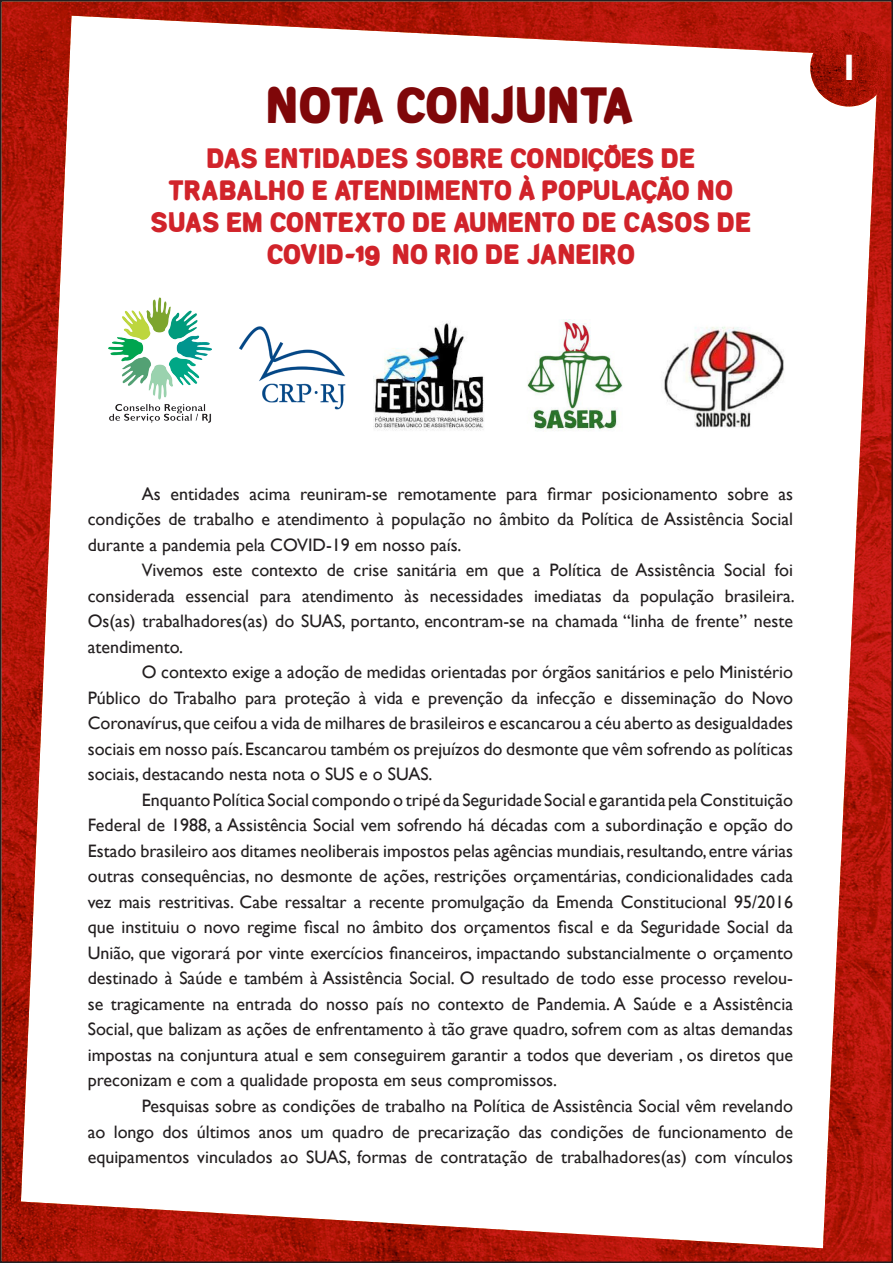
<style>
.page{position:relative;width:893px;height:1263px;background:#fff}
.page>*{position:absolute;margin:0;border:0;box-sizing:border-box;transform-origin:0 0}
.t1{font:900 46.5px "Decon Struct";letter-spacing:.04em;color:#7f0709}
.t2{font:700 36.75px "Gill Sans";color:#fff}
.t3{font:900 25.65px/32.1px "Decon Struct";letter-spacing:.055em;color:#d1232a;text-align:center}
.t4{font:18px/25.5px "Gill Sans";color:#231f20;text-align:justify}
</style>
<div class="page">
<img style="left:3px;top:3px;width:887px;height:1257px">
<img style="left:810px;top:29px;width:77px;height:77px">
<img style="left:108px;top:298px;width:104px;height:125px">
<img style="left:365px;top:318px;width:127px;height:116px">
<img style="left:519px;top:320px;width:112px;height:111px">
<img style="left:650px;top:321px;width:142px;height:116px">
<img style="left:235px;top:318px;width:120px;height:96px">
<p class="t1" style="left:267px;top:78px;width:367px">NOTA CONJUNTA</p>
<p class="t3" style="left:151px;top:143px;width:601px">DAS ENTIDADES SOBRE CONDIÇÕES DE TRABALHO E ATENDIMENTO À POPULAÇÃO NO SUAS EM CONTEXTO DE AUMENTO DE CASOS DE COVID-19 NO RIO DE JANEIRO</p>
<p class="t2" style="left:839px;top:45px;width:22px">1</p>
<p class="t4" style="left:88px;top:481px;width:707px;text-indent:54px">As entidades acima reuniram-se remotamente para firmar posicionamento sobre as condições de trabalho e atendimento à população no âmbito da Política de Assistência Social durante a pandemia pela COVID-19 em nosso país.</p>
<p class="t4" style="left:88px;top:558px;width:709px;text-indent:54px">Vivemos este contexto de crise sanitária em que a Política de Assistência Social foi considerada essencial para atendimento às necessidades imediatas da população brasileira.<br>Os(as) trabalhadores(as) do SUAS, portanto, encontram-se na chamada “linha de frente” neste atendimento.</p>
<p class="t4" style="left:88px;top:660px;width:707px;text-indent:54px">O contexto exige a adoção de medidas orientadas por órgãos sanitários e pelo Ministério Público do Trabalho para proteção à vida e prevenção da infecção e disseminação do Novo Coronavírus,que ceifou a vida de milhares de brasileiros e escancarou a céu aberto as desigualdades sociais em nosso país.Escancarou também os prejuízos do desmonte que vêm sofrendo as políticas sociais, destacando nesta nota o SUS e o SUAS.</p>
<p class="t4" style="left:88px;top:787px;width:707px;text-indent:54px">Enquanto Política Social compondo o tripé da Seguridade Social e garantida pela Constituição Federal de 1988, a Assistência Social vem sofrendo há décadas com a subordinação e opção do Estado brasileiro aos ditames neoliberais impostos pelas agências mundiais,resultando,entre várias outras consequências, no desmonte de ações, restrições orçamentárias, condicionalidades cada vez mais restritivas. Cabe ressaltar a recente promulgação da Emenda Constitucional 95/2016 que instituiu o novo regime fiscal no âmbito dos orçamentos fiscal e da Seguridade Social da União, que vigorará por vinte exercícios financeiros, impactando substancialmente o orçamento destinado à Saúde e também à Assistência Social. O resultado de todo esse processo revelou&shy;se tragicamente na entrada do nosso país no contexto de Pandemia. A Saúde e a Assistência Social, que balizam as ações de enfrentamento à tão grave quadro, sofrem com as altas demandas impostas na conjuntura atual e sem conseguirem garantir a todos que deveriam , os diretos que preconizam e com a qualidade proposta em seus compromissos.</p>
<p class="t4" style="left:88px;top:1093px;width:707px;text-indent:54px">Pesquisas sobre as condições de trabalho na Política de Assistência Social vêm revelando ao longo dos últimos anos um quadro de precarização das condições de funcionamento de equipamentos vinculados ao SUAS, formas de contratação de trabalhadores(as) com vínculos</p>
</div>
